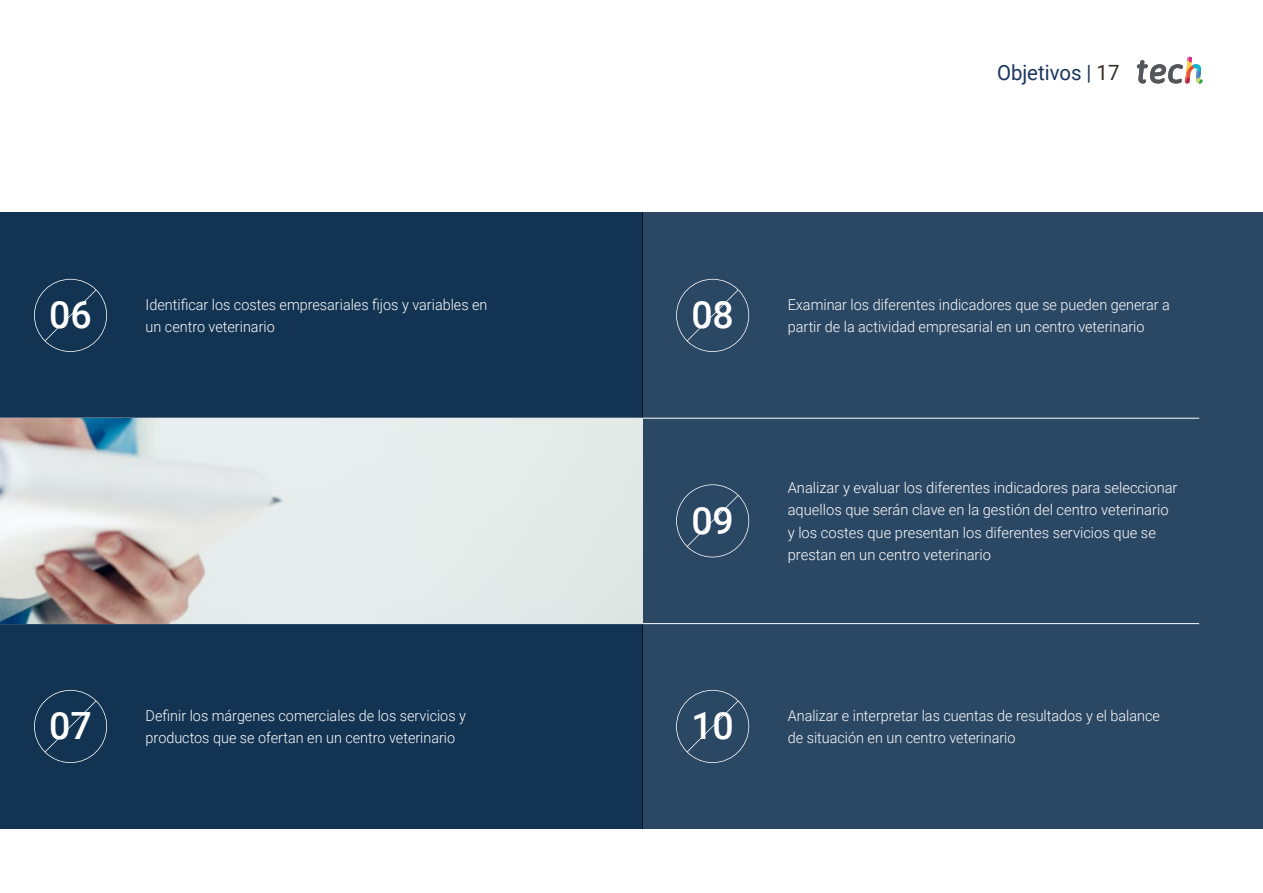
<style>
.page{position:relative;width:1263px;height:893px;background:#fff}
.page>*{position:absolute;margin:0;border:0;box-sizing:border-box;transform-origin:0 0}
.t1{font:500 37.5px "Roboto";color:#fff}
.t2{font:21px "Roboto";color:#1a355c}
.t3{font:300 15px "Roboto";color:#fff;scale:.96 1}
.t4{font:300 15px/22.5px "Roboto";color:#fff}
.s1{color:#312e20}
</style>
<div class="page">
<svg style="left:1137px;top:57px;width:65px;height:27px"></svg>
<div style="left:0;top:213px;width:642px;height:616px;background:#123352"></div>
<div style="left:642px;top:213px;width:621px;height:616px;background:#2a4763"></div>
<svg style="left:34px;top:279px;width:73px;height:73px"></svg>
<svg style="left:34px;top:690px;width:73px;height:73px"></svg>
<svg style="left:676px;top:690px;width:73px;height:73px"></svg>
<svg style="left:676px;top:279px;width:73px;height:73px"></svg>
<svg style="left:676px;top:484px;width:73px;height:73px"></svg>
<hr style="left:0;top:418px;width:1199px;height:1px;background:#fff">
<hr style="left:0;top:623px;width:1199px;height:1px;background:#fff">
<img style="left:0;top:418px;width:642px;height:205px">
<h1 class="t1" style="left:49px;top:288px;width:44px">06</h1>
<p class="t3" style="left:146px;top:294px;width:358px">Identificar los costes empresariales fijos y variables en</p>
<p class="t3" style="left:146px;top:316px;width:136px">un centro veterinario</p>
<h1 class="t1" style="left:49px;top:699px;width:44px">07</h1>
<p class="t3" style="left:146px;top:705px;width:335px">Definir los márgenes comerciales de los servicios y</p>
<p class="t3" style="left:146px;top:727px;width:324px">productos que se ofertan en un centro veterinario</p>
<h2 class="t2" style="left:997px;top:57px;width:124px">Objetivos | <span class="s1">17</span></h2>
<h1 class="t1" style="left:691px;top:288px;width:44px">08</h1>
<p class="t3" style="left:788px;top:294px;width:399px">Examinar los diferentes indicadores que se pueden generar a</p>
<p class="t3" style="left:788px;top:316px;width:373px">partir de la actividad empresarial en un centro veterinario</p>
<h1 class="t1" style="left:691px;top:494px;width:44px">09</h1>
<p class="t4" style="left:788px;top:476px;width:391px">Analizar y evaluar los diferentes indicadores para seleccionar aquellos que serán clave en la gestión del centro veterinario y los costes que presentan los diferentes servicios que se prestan en un centro veterinario</p>
<h1 class="t1" style="left:691px;top:699px;width:44px">10</h1>
<p class="t3" style="left:788px;top:705px;width:389px">Analizar e interpretar las cuentas de resultados y el balance</p>
<p class="t3" style="left:788px;top:727px;width:239px">de situación en un centro veterinario</p>
</div>
